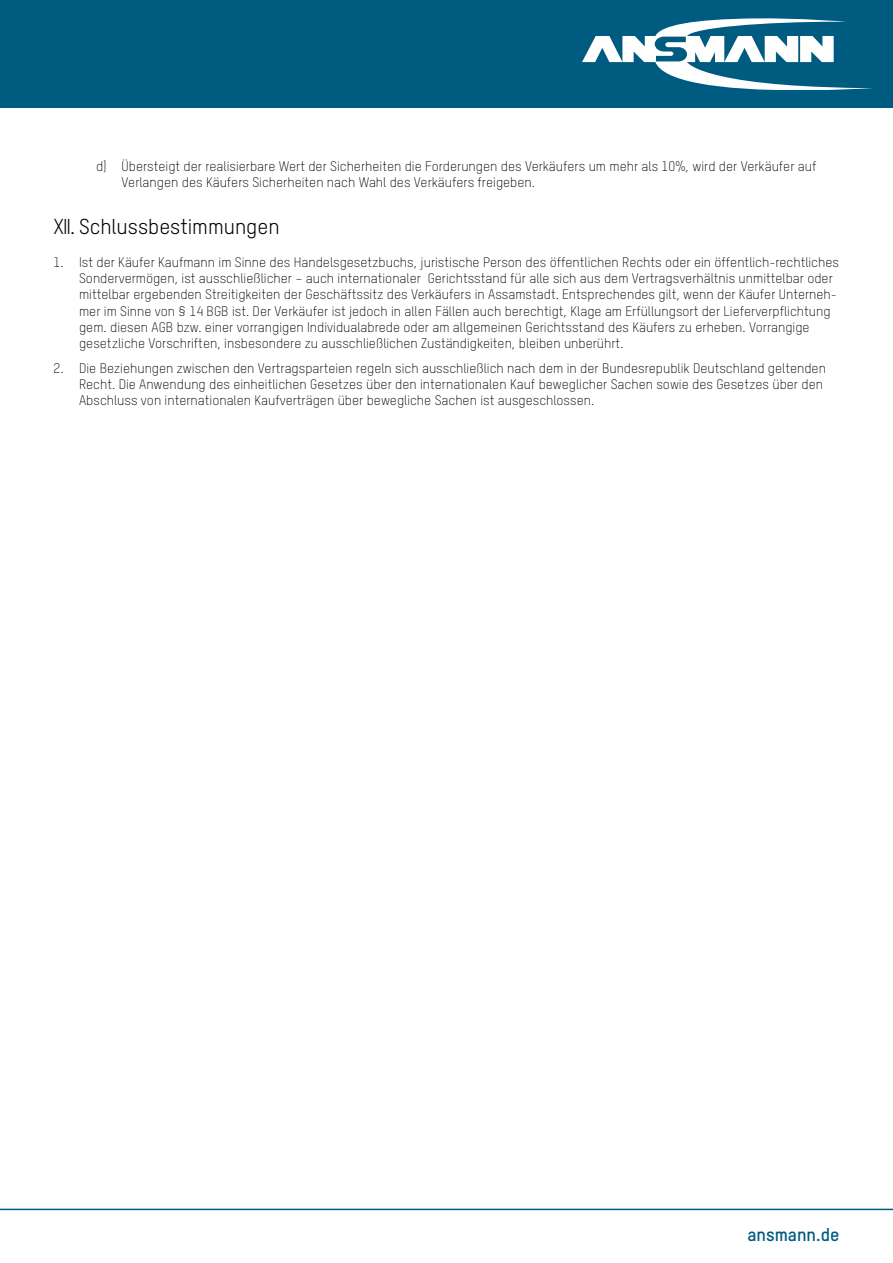
<style>
.page{position:relative;width:893px;height:1263px;background:#fff}
.page>*{position:absolute;margin:0;border:0;box-sizing:border-box;transform-origin:0 0}
.t1{font:21px "T Star Pro Regular";color:#000}
.t2{font:18px "T Star Pro Bold";color:#005b81}
.t3{font:13.5px/16.2px "T Star Pro Light";color:#000}
</style>
<div class="page">
<div style="left:0;top:0;width:893px;height:108px;background:#005b81"></div>
<svg style="left:582px;top:18px;width:291px;height:72px"></svg>
<hr style="left:0;top:1209px;width:893px;height:1px;background:#005b81">
<p class="t3" style="left:122px;top:157px;width:696px;text-indent:-26px">d) Übersteigt der realisierbare Wert der Sicherheiten die Forderungen des Verkäufers um mehr als 10%, wird der Verkäufer auf<br>Verlangen des Käufers Sicherheiten nach Wahl des Verkäufers freigeben.</p>
<h1 class="t1" style="left:54px;top:212px;width:228px">XII. Schlussbestimmungen</h1>
<p class="t3" style="left:79px;top:253px;width:761px;text-indent:-26px">1. Ist der Käufer Kaufmann im Sinne des Handelsgesetzbuchs, juristische Person des öffentlichen Rechts oder ein öffentlich-rechtliches Sondervermögen, ist ausschließlicher – auch internationaler Gerichtsstand für alle sich aus dem Vertragsverhältnis unmittelbar oder mittelbar ergebenden Streitigkeiten der Geschäftssitz des Verkäufers in Assamstadt. Entsprechendes gilt, wenn der Käufer Unterneh&shy;mer im Sinne von § 14 BGB ist. Der Verkäufer ist jedoch in allen Fällen auch berechtigt, Klage am Erfüllungsort der Lieferverpflichtung gem. diesen AGB bzw. einer vorrangigen Individualabrede oder am allgemeinen Gerichtsstand des Käufers zu erheben. Vorrangige gesetzliche Vorschriften, insbesondere zu ausschließlichen Zuständigkeiten, bleiben unberührt.</p>
<p class="t3" style="left:79px;top:359px;width:748px;text-indent:-26px">2. Die Beziehungen zwischen den Vertragsparteien regeln sich ausschließlich nach dem in der Bundesrepublik Deutschland geltenden<br>Recht. Die Anwendung des einheitlichen Gesetzes über den internationalen Kauf beweglicher Sachen sowie des Gesetzes über den<br>Abschluss von internationalen Kaufverträgen über bewegliche Sachen ist ausgeschlossen.</p>
<h2 class="t2" style="left:747px;top:1221px;width:93px">ansmann.de</h2>
</div>
